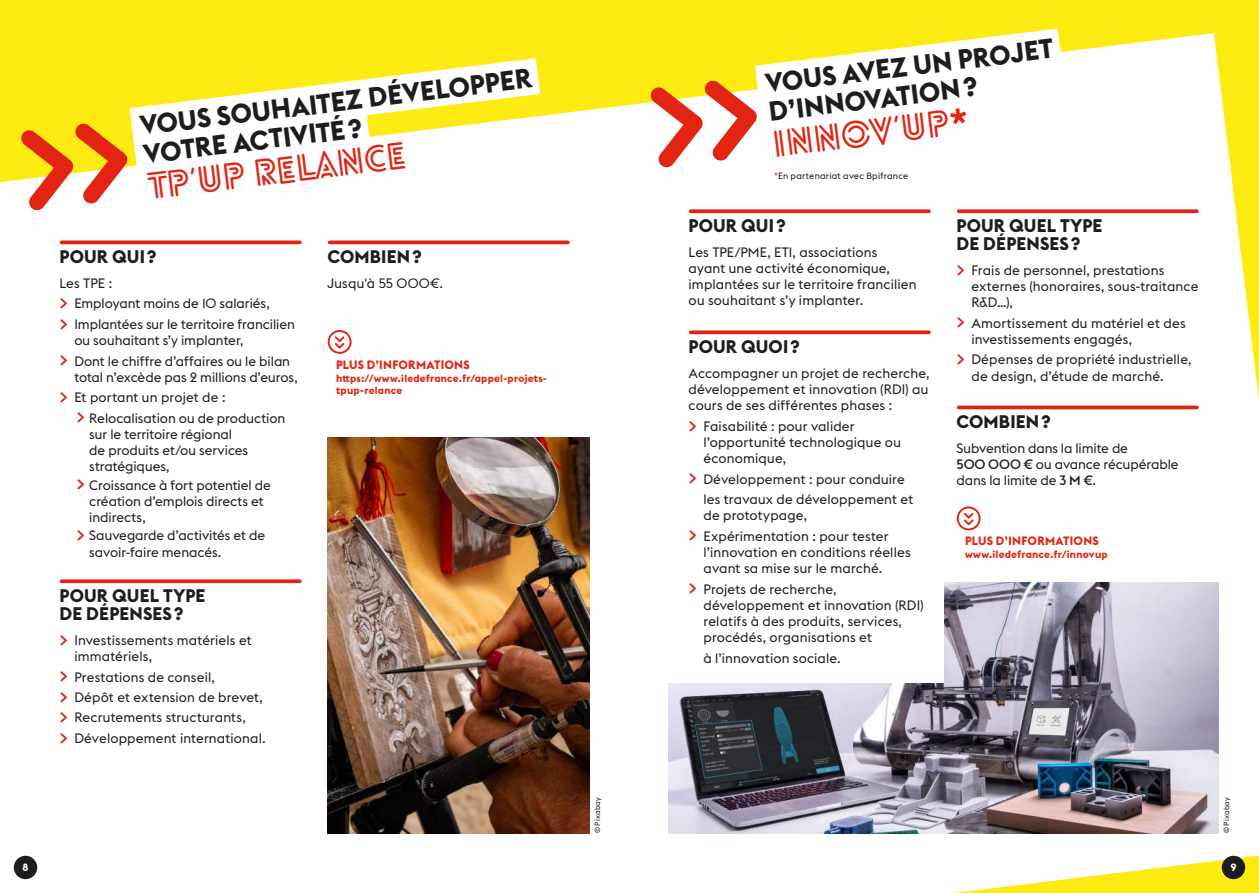
<style>
.page{position:relative;width:1259px;height:893px;background:#fdeb12}
.page>*{position:absolute;margin:0;border:0;box-sizing:border-box;transform-origin:0 0}
.t1{font:700 36px "Lovelo Line";color:#e42413}
.t2{font:700 27px/28.5px "Euclid Flex";color:#1d1d1b}
.t3{font:700 18px/18px "Euclid Flex";letter-spacing:.01em;color:#1d1d1b}
.t4{font:13.5px/16.2px "Euclid Flex";letter-spacing:.005em;color:#1d1d1b}
.t5{font:700 12px "Euclid Flex";letter-spacing:.02em;color:#e42413}
.t6{font:700 10.5px/12.6px "Euclid Flex";letter-spacing:.02em;color:#e42413}
.t7{font:700 10.5px "Euclid Flex";color:#fff}
.t8{font:9px "Euclid Flex";letter-spacing:.025em;color:#1d1d1b}
.t9{font:7.5px "Euclid Flex";letter-spacing:.02em;color:#1d1d1b}
.s1{font-family:"Chevin";font-weight:600;font-size:19.5px;color:#e42413}
.s2{font-family:"Euclid Flex"}
.s3{color:#e42413}
.s4{font-weight:500}
</style>
<div class="page">
<div style="left:0;top:33px;width:1259px;height:860px;background:#fff"></div>
<img style="left:669px;top:583px;width:549px;height:250px">
<div style="left:669px;top:417px;width:275px;height:266px;background:#fff"></div>
<svg style="left:691px;top:209px;width:238px;height:4px"></svg>
<svg style="left:691px;top:330px;width:238px;height:4px"></svg>
<svg style="left:958px;top:209px;width:239px;height:4px"></svg>
<hr style="left:958px;top:406px;width:239px;height:3px;background:#e42413">
<svg style="left:717px;top:28px;width:383px;height:96px"></svg>
<svg style="left:650px;top:44px;width:374px;height:148px;background:#fdefd3"></svg>
<div style="left:956px;top:527px;width:243px;height:48px;background:#fff"></div>
<svg style="left:957px;top:507px;width:23px;height:23px"></svg>
<div style="left:956px;top:506px;width:24px;height:24px;border:2px solid #e42413;border-radius:50%"></div>
<svg style="left:962px;top:511px;width:13px;height:16px"></svg>
<img style="left:327px;top:437px;width:263px;height:396px">
<svg style="left:92px;top:36px;width:486px;height:130px"></svg>
<svg style="left:93px;top:107px;width:369px;height:128px;background:#fefdec"></svg>
<svg style="left:20px;top:86px;width:388px;height:124px"></svg>
<svg style="left:62px;top:240px;width:238px;height:4px"></svg>
<svg style="left:62px;top:579px;width:238px;height:4px"></svg>
<div style="left:327px;top:351px;width:243px;height:60px;background:#fff"></div>
<svg style="left:328px;top:331px;width:23px;height:22px"></svg>
<div style="left:328px;top:330px;width:23px;height:24px;border:2px solid #e42413;border-radius:50%"></div>
<svg style="left:333px;top:335px;width:13px;height:15px"></svg>
<svg style="left:330px;top:240px;width:238px;height:4px"></svg>
<div style="left:14px;top:856px;width:23px;height:23px;background:#1d1d1b;border-radius:50%"></div>
<div style="left:1221px;top:856px;width:24px;height:23px;background:#1d1d1b;border-radius:50%"></div>
<h2 class="t2" style="left:139px;top:112px;width:396px;rotate:-7deg">VOUS SOUHAITEZ DÉVELOPPER<br>VOTRE ACTIVITÉ?</h2>
<h1 class="t1" style="left:145px;top:165px;width:261px;rotate:-7deg">TP’UP RELANCE</h1>
<h3 class="t3" style="left:60px;top:248px;width:98px">POUR QUI?</h3>
<p class="t4" style="left:60px;top:273px;width:237px;line-height:20.4px">Les TPE :<br><span class="s1">&gt;</span> Employant moins de 10 salariés,<br><span class="s1">&gt;</span> Implantées sur le territoire francilien</p>
<p class="t4" style="left:60px;top:330px;width:232px;line-height:20.4px;text-indent:15px">ou souhaitant s’y implanter,<br><span class="s1">&gt;</span> Dont le chiffre d’affaires ou le bilan</p>
<p class="t4" style="left:60px;top:367px;width:240px;line-height:20.4px;text-indent:15px">total n’excède pas 2 millions d’euros, <span class="s1">&gt;</span> Et portant un projet de :</p>
<p class="t4" style="left:89px;top:410px;width:197px;text-indent:-13px"><span class="s1">&gt;</span> Relocalisation ou de production sur le territoire régional<br>de produits et/ou services stratégiques,</p>
<p class="t4" style="left:89px;top:477px;width:183px;text-indent:-13px"><span class="s1">&gt;</span> Croissance à fort potentiel de création d’emplois directs et indirects,</p>
<p class="t4" style="left:89px;top:528px;width:177px;text-indent:-13px"><span class="s1">&gt;</span> Sauvegarde d’activités et de savoir-faire menacés.</p>
<h3 class="t3" style="left:60px;top:587px;width:147px">POUR QUEL TYPE<br>DE DÉPENSES?</h3>
<p class="t4" style="left:74px;top:632px;width:179px;text-indent:-15px"><span class="s1">&gt;</span> Investissements matériels et immatériels,</p>
<p class="t4" style="left:60px;top:667px;width:208px;line-height:20.4px"><span class="s1">&gt;</span> Prestations de conseil,<br><span class="s1">&gt;</span> Dépôt et extension de brevet, <span class="s1">&gt;</span> Recrutements structurants,<br><span class="s1">&gt;</span> Développement international.</p>
<h3 class="t3" style="left:327px;top:248px;width:96px">COMBIEN?</h3>
<p class="t4" style="left:327px;top:275px;width:117px">Jusqu'à 55 000€.</p>
<p class="t5" style="left:336px;top:358px;width:135px">PLUS D’INFORMATIONS</p>
<p class="t6" style="left:336px;top:372px;width:212px">https://www.iledefrance.fr/appel-projets&shy;tpup-relance</p>
<p class="t9" style="left:593px;top:833px;width:38px;rotate:-90deg">© Pixabay</p>
<h2 class="t2" style="left:764px;top:70px;width:292px;rotate:-7deg">VOUS AVEZ UN PROJET<br>D’INNOVATION?</h2>
<h1 class="t1" style="left:770px;top:122px;width:198px;rotate:-7deg">INNOV’UP<span class="s2">*</span></h1>
<p class="t8" style="left:774px;top:170px;width:136px"><span class="s3">*</span>En partenariat avec Bpifrance</p>
<h3 class="t3" style="left:688px;top:217px;width:98px">POUR QUI?</h3>
<p class="t4" style="left:688px;top:244px;width:229px">Les TPE/PME, ETI, associations ayant une activité économique, implantées sur le territoire francilien ou souhaitant s’y implanter.</p>
<h3 class="t3" style="left:688px;top:338px;width:112px">POUR QUOI?</h3>
<p class="t4" style="left:688px;top:365px;width:242px;text-align:justify">Accompagner un projet de recherche, développement et innovation (RDI) au cours de ses différentes phases :</p>
<p class="t4" style="left:703px;top:418px;width:199px;text-indent:-15px"><span class="s1">&gt;</span> Faisabilité : pour valider l’opportunité technologique ou économique,</p>
<p class="t4" style="left:703px;top:469px;width:211px;line-height:20.4px;text-indent:-15px"><span class="s1">&gt;</span> Développement : pour conduire les travaux de développement et</p>
<p class="t4" style="left:688px;top:505px;width:201px;line-height:20.4px;text-indent:15px">de prototypage,<br><span class="s1">&gt;</span> Expérimentation : pour tester</p>
<p class="t4" style="left:703px;top:544px;width:209px">l’innovation en conditions réelles avant sa mise sur le marché.</p>
<p class="t4" style="left:703px;top:581px;width:222px;text-indent:-15px"><span class="s1">&gt;</span> Projets de recherche, développement et innovation (RDI) relatifs à des produits, services, procédés, organisations et</p>
<p class="t4" style="left:703px;top:650px;width:139px">à l’innovation sociale.</p>
<h3 class="t3" style="left:956px;top:217px;width:147px">POUR QUEL TYPE<br>DE DÉPENSES?</h3>
<p class="t4" style="left:971px;top:262px;width:228px;text-indent:-15px"><span class="s1">&gt;</span> Frais de personnel, prestations externes (honoraires, sous-traitance<br>R&amp;D…),</p>
<p class="t4" style="left:971px;top:315px;width:216px;text-indent:-15px"><span class="s1">&gt;</span> Amortissement du matériel et des investissements engagés,</p>
<p class="t4" style="left:971px;top:352px;width:222px;text-indent:-15px"><span class="s1">&gt;</span> Dépenses de propriété industrielle, de design, d’étude de marché.</p>
<h3 class="t3" style="left:956px;top:413px;width:96px">COMBIEN?</h3>
<p class="t4" style="left:956px;top:440px;width:224px">Subvention dans la limite de<br><span class="s4">500 000 €</span> ou avance récupérable dans la limite de <span class="s4">3 M €</span>.</p>
<p class="t5" style="left:965px;top:534px;width:135px">PLUS D’INFORMATIONS</p>
<p class="t6" style="left:965px;top:548px;width:144px">www.iledefrance.fr/innovup</p>
<p class="t9" style="left:1222px;top:833px;width:38px;rotate:-90deg">© Pixabay</p>
<p class="t7" style="left:23px;top:861px;width:7px">8</p>
<p class="t7" style="left:1230px;top:861px;width:7px">9</p>
</div>
